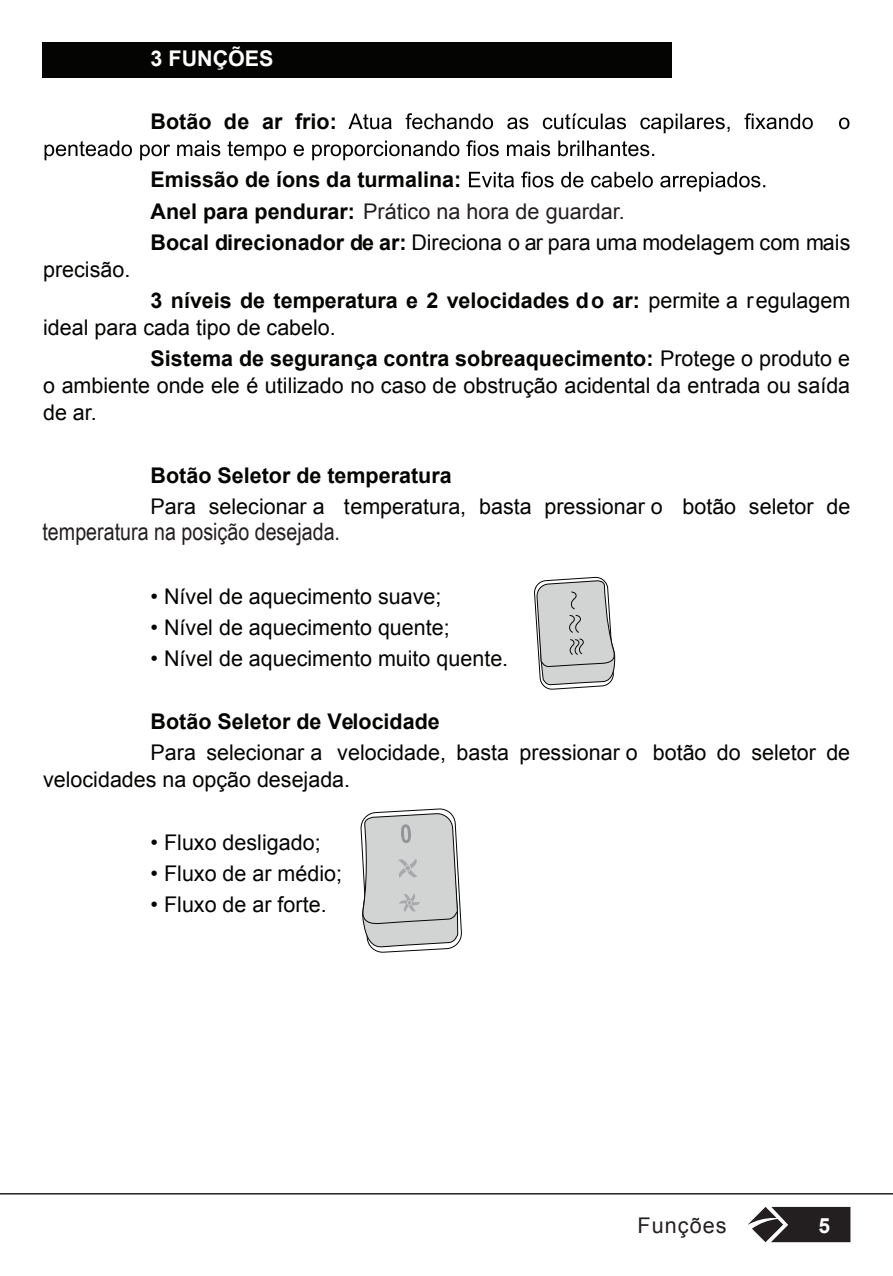
<style>
.page{position:relative;width:893px;height:1276px;background:#fff}
.page>*{position:absolute;margin:0;border:0;box-sizing:border-box;transform-origin:0 0}
.t1{font:24px "Arial Narrow";color:#231f20}
.t2{font:21.6px/27px "Arial";color:#040503}
.t3{font:700 21.6px/31.2px "Arial";color:#040503}
.t4{font:700 21.6px "Arial";color:#fff}
.t5{font:21.6px "Arial";letter-spacing:.05em;color:#231f20}
.t6{font:700 21px "Arial";color:#fff}
.s1{font-weight:400;color:#231f20}
.s2{font-weight:400}
.s3{font-weight:700}
</style>
<div class="page">
<svg style="left:748px;top:1206px;width:102px;height:36px;background:#4b4849"></svg>
<hr style="left:0;top:1193px;width:893px;height:1px;background:#231f20">
<div style="left:43px;top:43px;width:628px;height:35px;background:#040503"></div>
<svg style="left:348px;top:113px;width:501px;height:20px"></svg>
<svg style="left:45px;top:140px;width:609px;height:20px"></svg>
<svg style="left:469px;top:171px;width:296px;height:21px"></svg>
<svg style="left:534px;top:576px;width:82px;height:114px"></svg>
<div style="left:821px;top:109px;width:17px;height:24px;background:#fff"></div>
<svg style="left:360px;top:808px;width:102px;height:145px;background:#cbcdcc"></svg>
<p class="t4" style="left:151px;top:45px;width:125px">3 FUNÇÕES</p>
<p class="t3" style="left:151px;top:107px;width:188px">Botão de ar frio:</p>
<p class="t3" style="left:151px;top:165px;width:701px">Emissão de íons da turmalina:<br>Anel para pendurar: <span class="s1">Prático na hora de guardar.<br></span>Bocal direcionador de ar: <span class="s2">Direciona o ar para uma modelagem com mais</span></p>
<p class="t2" style="left:43px;top:256px;width:89px">precisão.</p>
<p class="t2" style="left:43px;top:287px;width:809px;text-indent:107px"><span class="s3">3 níveis de temperatura e 2 velocidades do ar:</span> permite a regulagem ideal para cada tipo de cabelo.</p>
<p class="t2" style="left:43px;top:345px;width:809px;text-align:justify;text-indent:108px"><span class="s3">Sistema de segurança contra sobreaquecimento:</span> Protege o produto e o ambiente onde ele é utilizado no caso de obstrução acidental da entrada ou saída de ar.</p>
<p class="t3" style="left:151px;top:460px;width:303px">Botão Seletor de temperatura</p>
<p class="t2" style="left:151px;top:493px;width:701px">Para selecionar a temperatura, basta pressionar o botão seletor de</p>
<p class="t1" style="left:43px;top:514px;width:299px">temperatura na posição desejada.</p>
<p class="t2" style="left:151px;top:583px;width:292px">• Nível de aquecimento suave;</p>
<p class="t2" style="left:151px;top:614px;width:301px">• Nível de aquecimento quente;</p>
<p class="t2" style="left:151px;top:645px;width:359px">• Nível de aquecimento muito quente.</p>
<p class="t3" style="left:151px;top:706px;width:291px">Botão Seletor de Velocidade</p>
<p class="t2" style="left:43px;top:739px;width:809px;text-indent:107px">Para selecionar a velocidade, basta pressionar o botão do seletor de velocidades na opção desejada.</p>
<p class="t2" style="left:151px;top:828px;width:172px">• Fluxo desligado;</p>
<p class="t2" style="left:151px;top:860px;width:193px">• Fluxo de ar médio;</p>
<p class="t2" style="left:151px;top:891px;width:178px">• Fluxo de ar forte.</p>
<p class="t5" style="left:637px;top:1211px;width:91px">Funções</p>
<p class="t6" style="left:818px;top:1212px;width:13px">5</p>
</div>
